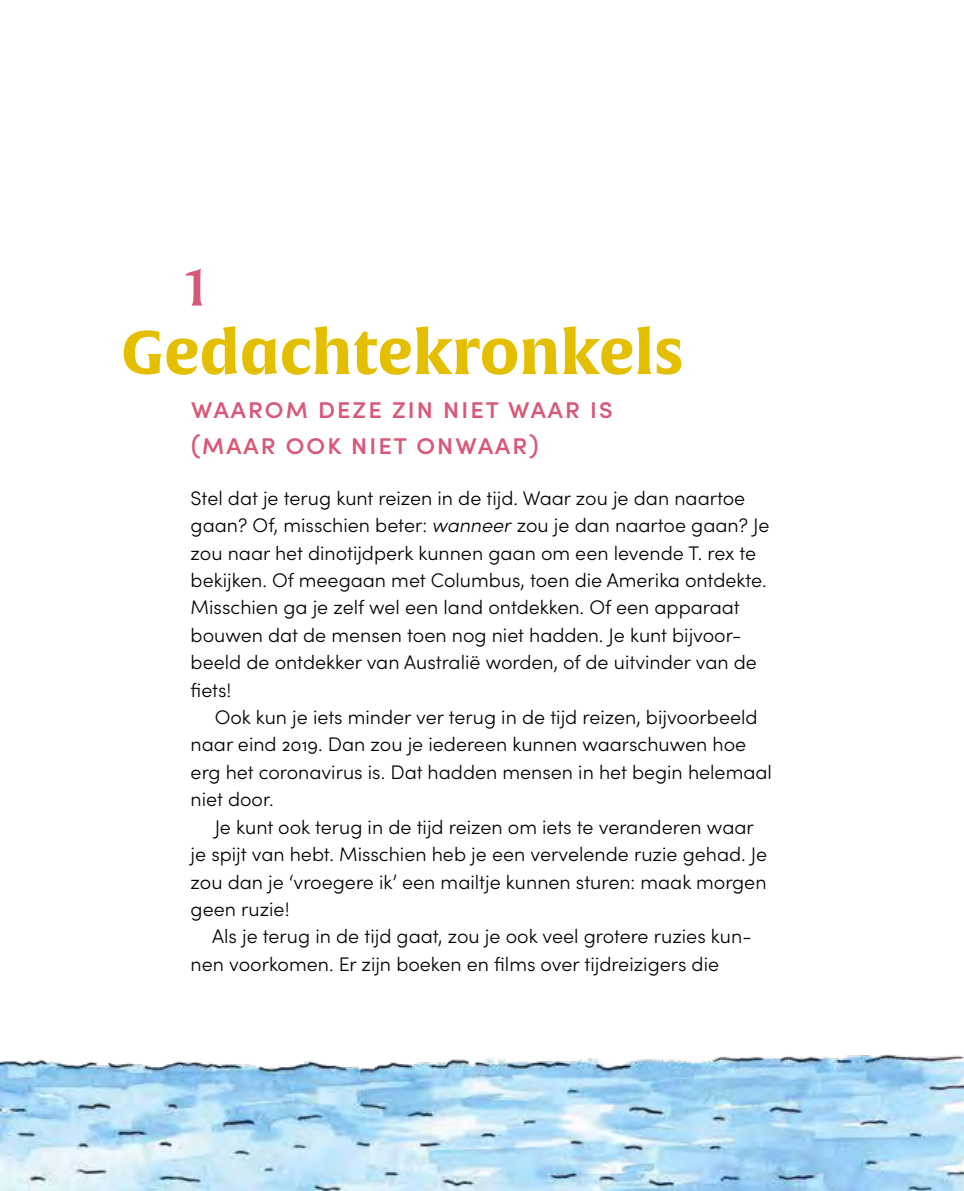
<style>
.page{position:relative;width:964px;height:1191px;background:#fff}
.page>*{position:absolute;margin:0;border:0;box-sizing:border-box;transform-origin:0 0}
.t1{font:700 60.8px "Alverata Informal";color:#e4bf00}
.t2{font:60.8px "Alverata Informal Md";color:#d85878}
.t3{font:500 27.8px/35.8px "Sofia Pro";letter-spacing:.05em;color:#d85878}
.t4{font:300 19.6px/27.4px "Sofia Pro";color:#000}
.s1{font-style:italic}
</style>
<div class="page">
<img style="left:0;top:1054px;width:964px;height:137px">
<h1 class="t2" style="left:183px;top:247px;width:26px">1</h1>
<h1 class="t1" style="left:121px;top:314px;width:564px">Gedachtekronkels</h1>
<h2 class="t3" style="left:191px;top:388px;width:424px">Waarom deze zin niet waar is (maar ook niet onwaar)</h2>
<p class="t4" style="left:191px;top:483px;width:580px">Stel dat je terug kunt reizen in de tijd. Waar zou je dan naartoe gaan? Of, misschien beter: <span class="s1">wanneer</span> zou je dan naartoe gaan? Je zou naar het dinotijdperk kunnen gaan om een levende T. rex te bekijken. Of meegaan met Columbus, toen die Amerika ontdekte.<br>Misschien ga je zelf wel een land ontdekken. Of een apparaat bouwen dat de mensen toen nog niet hadden. Je kunt bijvoor&shy;beeld de ontdekker van Australië worden, of de uitvinder van de fiets!</p>
<p class="t4" style="left:191px;top:702px;width:583px;text-indent:24px">Ook kun je iets minder ver terug in de tijd reizen, bijvoorbeeld naar eind 2019. Dan zou je iedereen kunnen waarschuwen hoe erg het coronavirus is. Dat hadden mensen in het begin helemaal niet door.</p>
<p class="t4" style="left:191px;top:812px;width:578px;text-indent:24px">Je kunt ook terug in de tijd reizen om iets te veranderen waar je spijt van hebt. Misschien heb je een vervelende ruzie gehad. Je zou dan je ‘vroegere ik’ een mailtje kunnen sturen: maak morgen geen ruzie!</p>
<p class="t4" style="left:191px;top:921px;width:562px;text-indent:22px">Als je terug in de tijd gaat, zou je ook veel grotere ruzies kun&shy;nen voorkomen. Er zijn boeken en films over tijdreizigers die</p>
</div>
